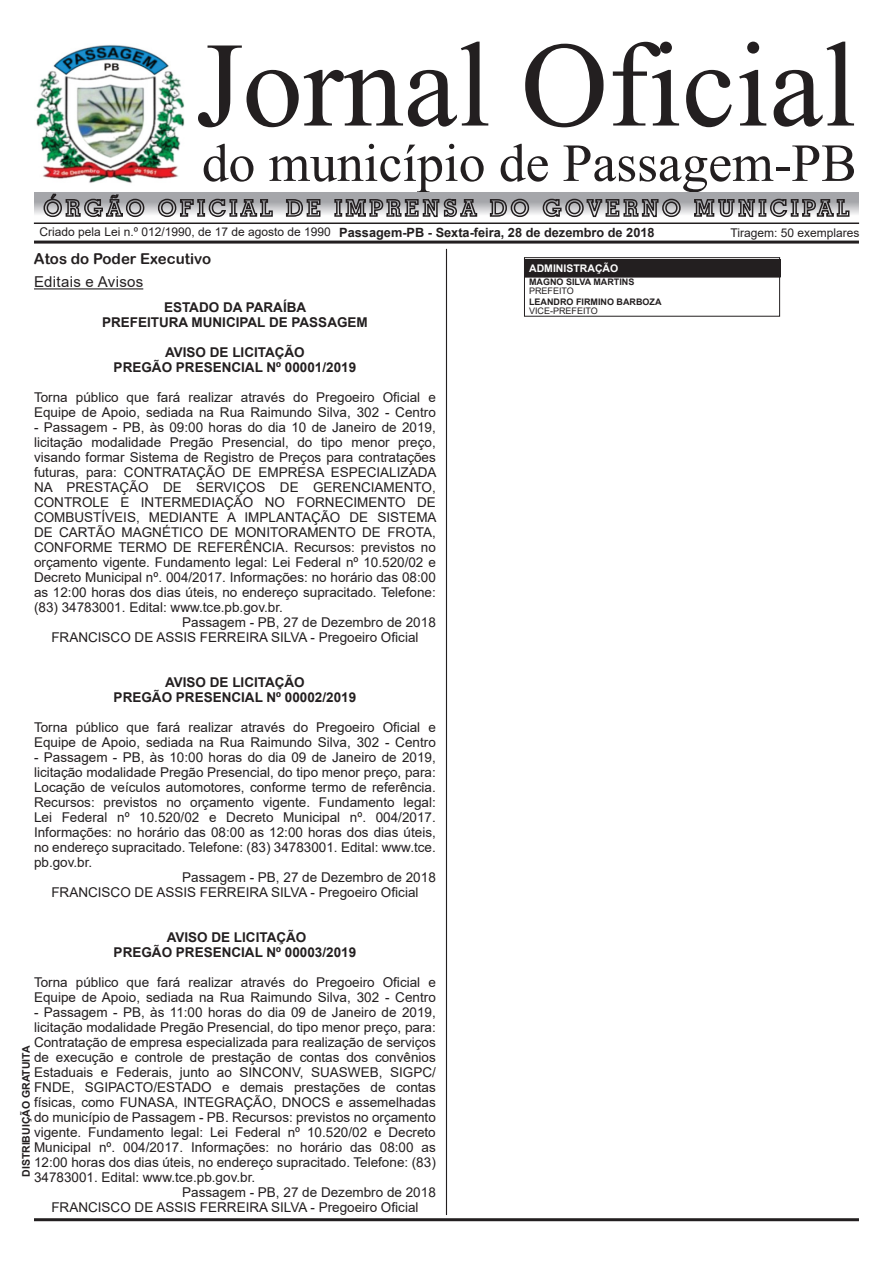
<style>
.page{position:relative;width:893px;height:1263px;background:#fff}
.page>*{position:absolute;margin:0;border:0;box-sizing:border-box;transform-origin:0 0}
.t1{font:156.15px "Kokila";color:#231f20}
.t2{font:69.15px "Kokila";color:#231f20}
.t3{font:15px "Arial Rounded MT Bold";color:#231f20}
.t4{font:15px "Arial";letter-spacing:.02em;color:#231f20}
.t5{font:13.5px/15px "Arial";color:#231f20}
.t6{font:700 13.5px "Arial";color:#231f20}
.t7{font:700 12.75px "Arial";color:#231f20}
.t8{font:12px "Arial";color:#231f20}
.t9{font:700 10.5px "Arial";color:#231f20}
.t10{font:700 10.5px "Arial";color:#fff}
.t11{font:700 9px "Arial";color:#231f20}
.t12{font:9px "Arial";color:#231f20}
</style>
<div class="page">
<img style="left:36px;top:45px;width:149px;height:138px">
<hr style="left:34px;top:1218px;width:825px;height:3px;background:#231f20">
<hr style="left:446px;top:249px;width:1px;height:966px;background:#231f20">
<hr style="left:34px;top:241px;width:825px;height:3px;background:#231f20">
<svg style="left:34px;top:192px;width:825px;height:22px;background:#adaeb2"></svg>
<svg style="left:43px;top:193px;width:102px;height:25px;background:#929294"></svg>
<svg style="left:157px;top:198px;width:117px;height:20px;background:#949394"></svg>
<svg style="left:285px;top:198px;width:36px;height:19px"></svg>
<svg style="left:334px;top:194px;width:144px;height:24px;background:#8e8d8f"></svg>
<svg style="left:489px;top:198px;width:41px;height:20px"></svg>
<svg style="left:542px;top:198px;width:140px;height:20px;background:#919092"></svg>
<svg style="left:693px;top:194px;width:157px;height:24px;background:#929193"></svg>
<hr style="left:34px;top:222px;width:825px;height:2px;background:#231f20">
<hr style="left:34px;top:288px;width:109px;height:1px;background:#231f20">
<div style="left:525px;top:260px;width:255px;height:17px;background:#231f20"></div>
<div style="left:525px;top:259px;width:255px;height:18px;border:1px solid #231f20"></div>
<div style="left:524px;top:257px;width:256px;height:60px;border:1px solid #231f20"></div>
<p class="t1" style="left:195px;top:-8px;width:662px">Jornal Oficial</p>
<p class="t2" style="left:202px;top:122px;width:656px">do município de Passagem-PB</p>
<p class="t8" style="left:40px;top:223px;width:293px">Criado pela Lei n.º 012/1990, de 17 de agosto de 1990</p>
<p class="t7" style="left:339px;top:224px;width:317px">Passagem-PB - Sexta-feira, 28 de dezembro de 2018</p>
<p class="t8" style="left:730px;top:224px;width:130px">Tiragem: 50 exemplares</p>
<p class="t3" style="left:34px;top:250px;width:179px">Atos do Poder Executivo</p>
<p class="t4" style="left:34px;top:272px;width:111px">Editais e Avisos</p>
<p class="t10" style="left:529px;top:261px;width:91px">ADMINISTRAÇÃO</p>
<p class="t11" style="left:529px;top:276px;width:107px">MAGNO SILVA MARTINS</p>
<p class="t12" style="left:529px;top:285px;width:46px">PREFEITO</p>
<p class="t11" style="left:529px;top:295px;width:134px">LEANDRO FIRMINO BARBOZA</p>
<p class="t6" style="left:164px;top:297px;width:144px">ESTADO DA PARAÍBA</p>
<p class="t12" style="left:529px;top:304px;width:70px">VICE-PREFEITO</p>
<p class="t6" style="left:102px;top:312px;width:267px">PREFEITURA MUNICIPAL DE PASSAGEM</p>
<p class="t6" style="left:165px;top:342px;width:141px">AVISO DE LICITAÇÃO</p>
<p class="t6" style="left:114px;top:357px;width:244px">PREGÃO PRESENCIAL Nº 00001/2019</p>
<p class="t5" style="left:34px;top:389px;width:403px">Torna público que fará realizar através do Pregoeiro Oficial e<br>Equipe de Apoio, sediada na Rua Raimundo Silva, 302 - Centro</p>
<p class="t5" style="left:34px;top:419px;width:404px;text-align:justify">- Passagem - PB, às 09:00 horas do dia 10 de Janeiro de 2019, licitação modalidade Pregão Presencial, do tipo menor preço, visando formar Sistema de Registro de Preços para contratações futuras, para: CONTRATAÇÃO DE EMPRESA ESPECIALIZADA NA PRESTAÇÃO DE SERVIÇOS DE GERENCIAMENTO, CONTROLE E INTERMEDIAÇÃO NO FORNECIMENTO DE COMBUSTÍVEIS, MEDIANTE A IMPLANTAÇÃO DE SISTEMA DE CARTÃO MAGNÉTICO DE MONITORAMENTO DE FROTA, CONFORME TERMO DE REFERÊNCIA. Recursos: previstos no orçamento vigente. Fundamento legal: Lei Federal nº 10.520/02 e Decreto Municipal nº. 004/2017. Informações: no horário das 08:00 as 12:00 horas dos dias úteis, no endereço supracitado. Telefone: (83) 34783001. Edital: www.tce.pb.gov.br.</p>
<p class="t5" style="left:182px;top:614px;width:255px">Passagem - PB, 27 de Dezembro de 2018</p>
<p class="t5" style="left:51px;top:629px;width:369px">FRANCISCO DE ASSIS FERREIRA SILVA - Pregoeiro Oficial</p>
<p class="t6" style="left:165px;top:672px;width:141px">AVISO DE LICITAÇÃO</p>
<p class="t6" style="left:114px;top:687px;width:244px">PREGÃO PRESENCIAL Nº 00002/2019</p>
<p class="t5" style="left:34px;top:719px;width:403px">Torna público que fará realizar através do Pregoeiro Oficial e<br>Equipe de Apoio, sediada na Rua Raimundo Silva, 302 - Centro</p>
<p class="t5" style="left:34px;top:749px;width:403px;text-align:justify">- Passagem - PB, às 10:00 horas do dia 09 de Janeiro de 2019, licitação modalidade Pregão Presencial, do tipo menor preço, para:<br>Locação de veículos automotores, conforme termo de referência.<br>Recursos: previstos no orçamento vigente. Fundamento legal:<br>Lei Federal nº 10.520/02 e Decreto Municipal nº. 004/2017.<br>Informações: no horário das 08:00 as 12:00 horas dos dias úteis, no endereço supracitado. Telefone: (83) 34783001. Edital: www.tce. pb.gov.br.</p>
<p class="t5" style="left:182px;top:869px;width:255px">Passagem - PB, 27 de Dezembro de 2018</p>
<p class="t5" style="left:51px;top:884px;width:369px">FRANCISCO DE ASSIS FERREIRA SILVA - Pregoeiro Oficial</p>
<p class="t6" style="left:167px;top:927px;width:141px">AVISO DE LICITAÇÃO</p>
<p class="t6" style="left:114px;top:942px;width:244px">PREGÃO PRESENCIAL Nº 00003/2019</p>
<p class="t5" style="left:34px;top:974px;width:403px">Torna público que fará realizar através do Pregoeiro Oficial e<br>Equipe de Apoio, sediada na Rua Raimundo Silva, 302 - Centro</p>
<p class="t5" style="left:34px;top:1004px;width:403px;text-align:justify">- Passagem - PB, às 11:00 horas do dia 09 de Janeiro de 2019, licitação modalidade Pregão Presencial, do tipo menor preço, para:<br>Contratação de empresa especializada para realização de serviços de execução e controle de prestação de contas dos convênios Estaduais e Federais, junto ao SINCONV, SUASWEB, SIGPC/ FNDE, SGIPACTO/ESTADO e demais prestações de contas físicas, como FUNASA, INTEGRAÇÃO, DNOCS e assemelhadas do município de Passagem - PB. Recursos: previstos no orçamento vigente. Fundamento legal: Lei Federal nº 10.520/02 e Decreto Municipal nº. 004/2017. Informações: no horário das 08:00 as 12:00 horas dos dias úteis, no endereço supracitado. Telefone: (83)<br>34783001. Edital: www.tce.pb.gov.br.</p>
<p class="t5" style="left:182px;top:1184px;width:255px">Passagem - PB, 27 de Dezembro de 2018</p>
<p class="t5" style="left:51px;top:1199px;width:369px">FRANCISCO DE ASSIS FERREIRA SILVA - Pregoeiro Oficial</p>
<p class="t9" style="left:19px;top:1177px;width:133px;rotate:-90deg">DISTRIBUIÇÃO GRATUITA</p>
</div>
